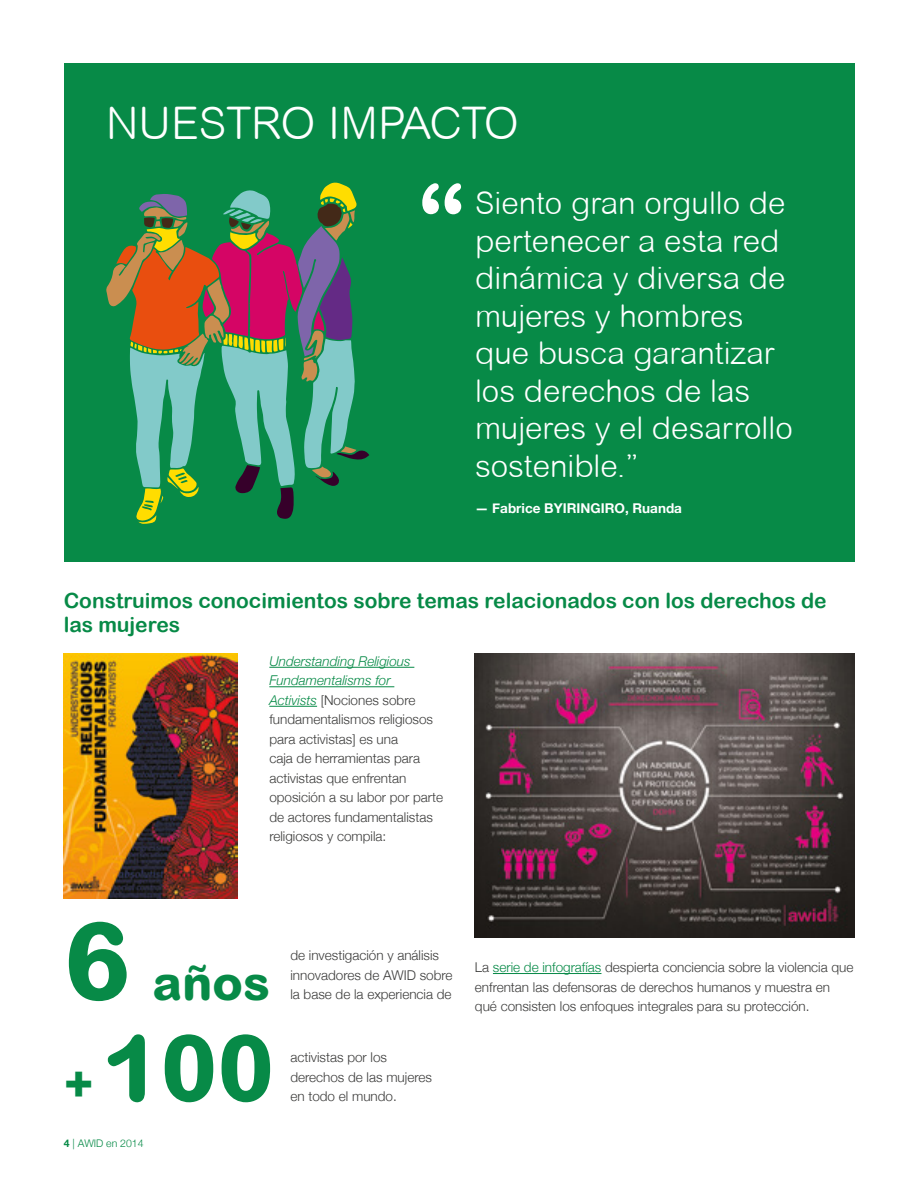
<style>
.page{position:relative;width:918px;height:1188px;background:#fff}
.page>*{position:absolute;margin:0;border:0;box-sizing:border-box;transform-origin:0 0}
.t1{font:800 108px "Arial Rounded MT Std";color:#078a47}
.t2{font:800 92.4px "Arial Rounded MT Std";color:#078a47}
.t3{font:800 48px "Arial Rounded MT Std";color:#078a47}
.t4{font:300 45px "Arial Rounded MT";color:#fff}
.t5{font:300 31.5px/37.5px "Arial Rounded MT";color:#fff}
.t6{font:21px/24px "Arial Rounded MT Bold";color:#078a47}
.t7{font:300 13.5px/19.5px "Helvetica Neue";color:#3c3c3b}
.t8{font:700 13.5px "Helvetica Neue";color:#fff}
.t9{font:300 10.5px "Helvetica Neue";color:#078a47}
.s1{font-style:italic;color:#078a47}
.s2{font-size:48px}
.s3{font-weight:700}
.s4{color:#078a47}
</style>
<div class="page">
<div style="left:64px;top:64px;width:790px;height:498px;background:#078a47"></div>
<hr style="left:269px;top:667px;width:145px;height:1px;background:#078a47">
<hr style="left:269px;top:686px;width:125px;height:1px;background:#078a47">
<hr style="left:269px;top:706px;width:48px;height:1px;background:#078a47">
<hr style="left:493px;top:973px;width:108px;height:1px;background:#078a47">
<svg style="left:106px;top:182px;width:263px;height:342px"></svg>
<img style="left:475px;top:653px;width:379px;height:285px">
<img style="left:64px;top:653px;width:174px;height:246px">
<svg style="left:422px;top:183px;width:39px;height:31px"></svg>
<h3 class="t4" style="left:106px;top:97px;width:414px">NUESTRO IMPACTO</h3>
<h3 class="t5" style="left:475px;top:184px;width:319px">Siento gran orgullo de pertenecer a esta red dinámica y diversa de mujeres y hombres que busca garantizar los derechos de las mujeres y el desarrollo sostenible.”</h3>
<p class="t8" style="left:475px;top:497px;width:208px">— Fabrice BYIRINGIRO, Ruanda</p>
<h3 class="t6" style="left:64px;top:588px;width:764px">Construimos conocimientos sobre temas relacionados con los derechos de las mujeres</h3>
<p class="t7" style="left:269px;top:650px;width:175px"><span class="s1">Understanding Religious<br>Fundamentalisms for<br>Activists</span> [Nociones sobre fundamentalismos religiosos para activistas] es una<br>caja de herramientas para activistas que enfrentan oposición a su labor por parte de actores fundamentalistas religiosos y compila:</p>
<h1 class="t1" style="left:64px;top:897px;width:68px">6</h1>
<h3 class="t3" style="left:153px;top:954px;width:119px">años</h3>
<h2 class="t2" style="left:64px;top:1013px;width:212px"><span class="s2">+</span> 100</h2>
<p class="t9" style="left:64px;top:1135px;width:81px"><span class="s3">4</span> | AWID en 2014</p>
<p class="t7" style="left:290px;top:945px;width:164px">de investigación y análisis innovadores de AWID sobre la base de la experiencia de</p>
<p class="t7" style="left:290px;top:1046px;width:143px">activistas por los derechos de las mujeres en todo el mundo.</p>
<p class="t7" style="left:475px;top:957px;width:380px">La <span class="s4">serie de infografías</span> despierta conciencia sobre la violencia que enfrentan las defensoras de derechos humanos y muestra en</p>
<p class="t7" style="left:475px;top:996px;width:336px">qué consisten los enfoques integrales para su protección.</p>
</div>
